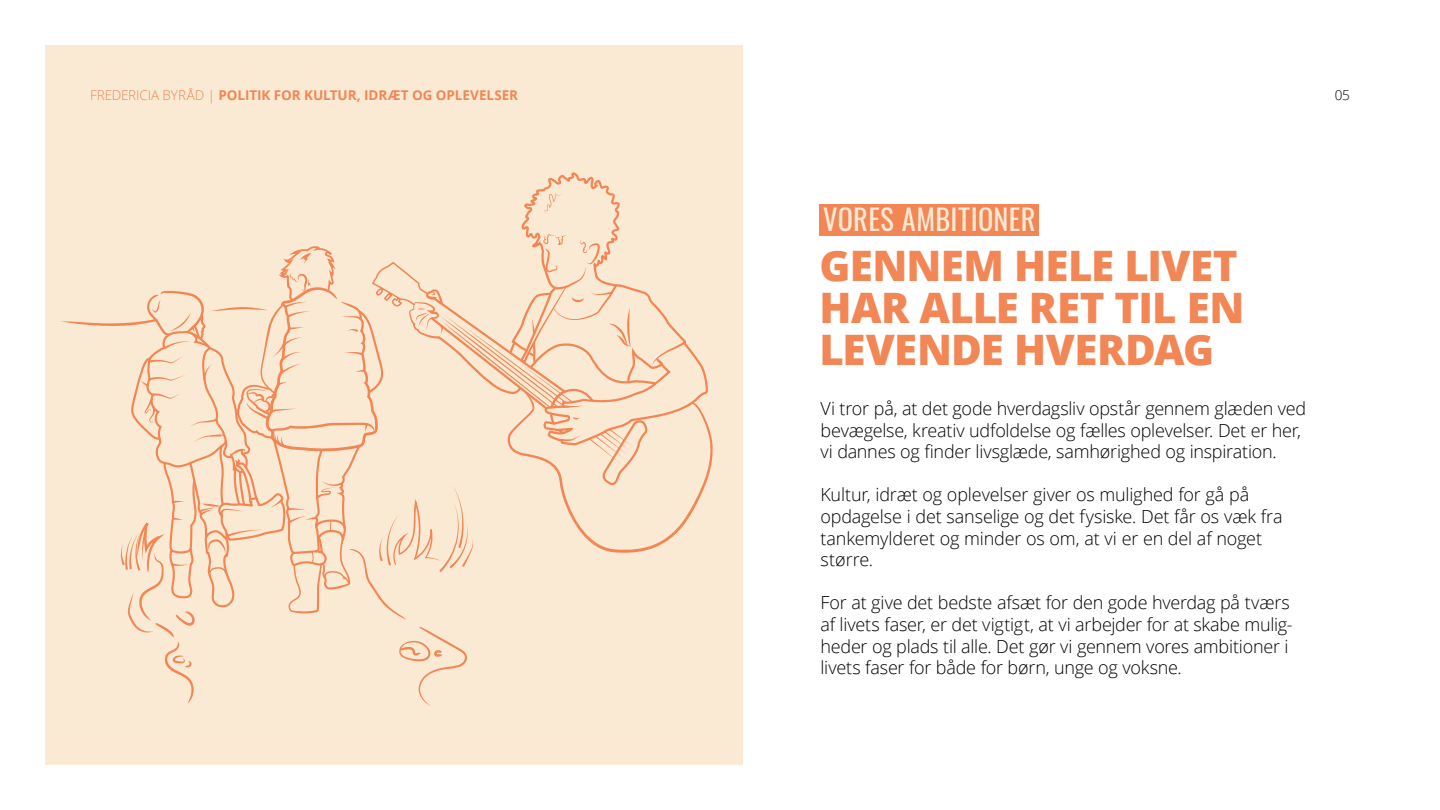
<style>
.page{position:relative;width:1440px;height:810px;background:#fff}
.page>*{position:absolute;margin:0;border:0;box-sizing:border-box;transform-origin:0 0}
.FK_Rubrik_Screen{font:800 42px/42px "Open Sans";letter-spacing:-.01em;color:#f28655}
.FK_Rubrik_Temaboks{font:28.35px "Oswald";letter-spacing:.01em;color:#faead4}
.t1{font:300 18px/21.6px "Open Sans";letter-spacing:-.01em;color:#000}
.t2{font:700 13.5px "Open Sans";letter-spacing:-.01em;color:#f28655}
.t3{font:300 13.5px "Open Sans";color:#000}
.s1{font-weight:300}
</style>
<div class="page">
<div style="left:45px;top:45px;width:697px;height:720px;background:#faead4"></div>
<div style="left:819px;top:204px;width:220px;height:32px;background:#f28655"></div>
<svg style="left:522px;top:172px;width:98px;height:52px"></svg>
<svg style="left:543px;top:193px;width:20px;height:22px"></svg>
<svg style="left:61px;top:224px;width:652px;height:482px"></svg>
<p class="t2" style="left:90px;top:85px;width:430px"><span class="s1">FREDERICIA BYRÅD |</span> POLITIK FOR KULTUR, IDRÆT OG OPLEVELSER</p>
<p class="t3" style="left:1335px;top:85px;width:17px">05</p>
<p class="FK_Rubrik_Temaboks" style="left:823px;top:200px;width:214px">VORES AMBITIONER</p>
<p class="FK_Rubrik_Screen" style="left:819px;top:242px;width:427px">GENNEM HELE LIVET<br>HAR ALLE RET TIL EN<br>LEVENDE HVERDAG</p>
<p class="t1" style="left:820px;top:397px;width:487px">Vi tror på, at det gode hverdagsliv opstår gennem glæden ved bevægelse, kreativ udfoldelse og fælles oplevelser. Det er her, vi dannes og finder livsglæde, samhørighed og inspiration.</p>
<p class="t1" style="left:820px;top:484px;width:464px">Kultur, idræt og oplevelser giver os mulighed for gå på opdagelse i det sanselige og det fysiske. Det får os væk fra tankemylderet og minder os om, at vi er en del af noget større.</p>
<p class="t1" style="left:820px;top:592px;width:474px">For at give det bedste afsæt for den gode hverdag på tværs af livets faser, er det vigtigt, at vi arbejder for at skabe mulig&shy;heder og plads til alle. Det gør vi gennem vores ambitioner i livets faser for både for børn, unge og voksne.</p>
</div>
